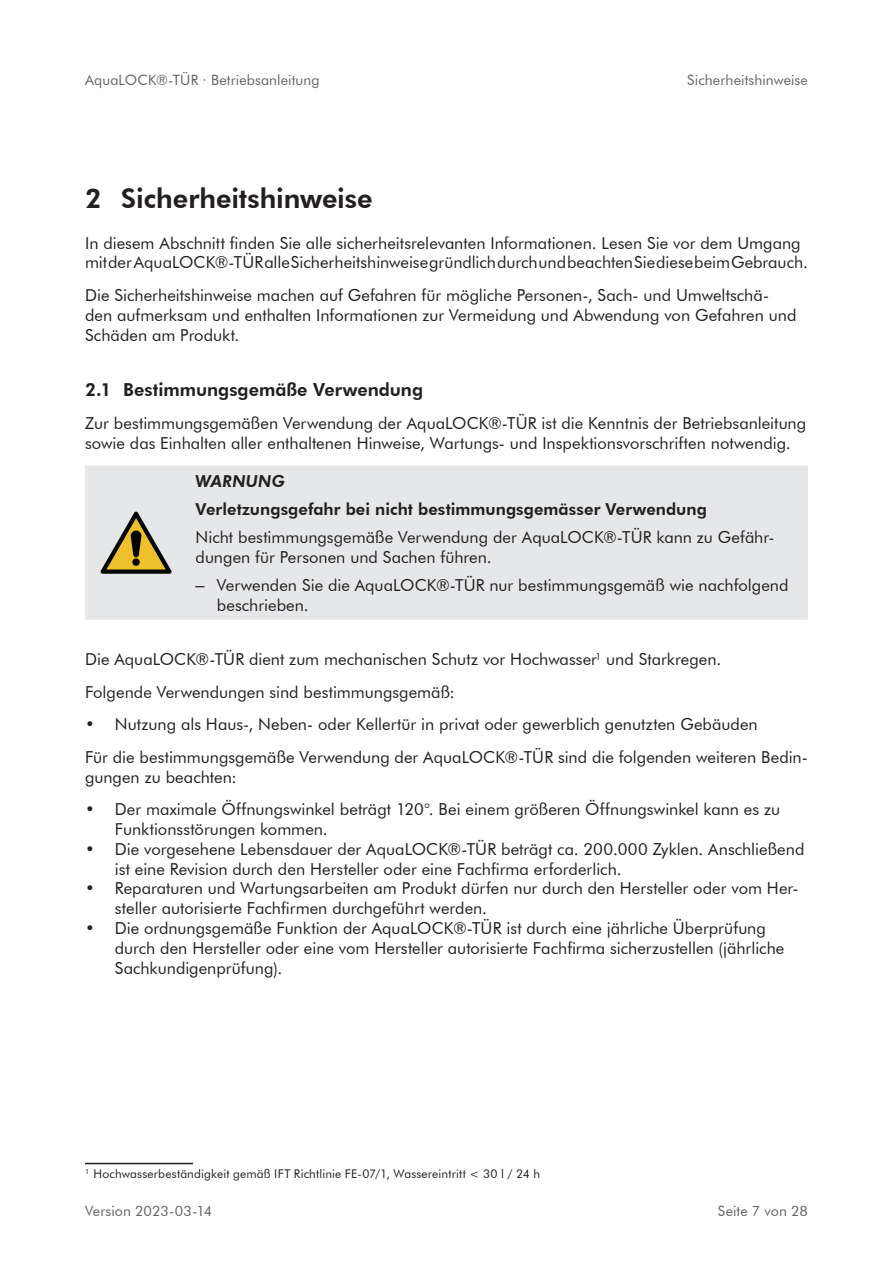
<style>
.page{position:relative;width:893px;height:1263px;background:#fff}
.page>*{position:absolute;margin:0;border:0;box-sizing:border-box;transform-origin:0 0}
.t1{font:800 27px "Futura BT";letter-spacing:-.005em;color:#231f20}
.t2{font:800 18px "Futura BT";color:#231f20}
.t3{font:16.5px/19.8px "Futura BT";color:#231f20}
.t4{font:800 16.5px "Futura BT";letter-spacing:.005em;color:#231f20}
.t5{font:italic 800 16.5px "Futura BT";letter-spacing:.01em;color:#231f20}
.t6{font:14.25px "Futura BT";letter-spacing:.005em;color:#636366}
.t7{font:12px "Futura BT";letter-spacing:.015em;color:#231f20}
.s1{font-family:"Arial"}
</style>
<div class="page">
<div style="left:85px;top:466px;width:723px;height:154px;background:#e6e7e9"></div>
<svg style="left:101px;top:512px;width:71px;height:62px"></svg>
<hr style="left:85px;top:1163px;width:108px;height:1px;background:#231f20">
<p class="t6" style="left:85px;top:71px;width:236px">AquaLOCK®-TÜR · Betriebsanleitung</p>
<p class="t6" style="left:687px;top:71px;width:122px">Sicherheitshinweise</p>
<h1 class="t1" style="left:85px;top:187px;width:289px">2 Sicherheitshinweise</h1>
<p class="t3" style="left:85px;top:233px;width:724px">In diesem Abschnitt finden Sie alle sicherheitsrelevanten Informationen. Lesen Sie vor dem Umgang mit der AquaLOCK®-TÜR alle Sicherheitshinweise gründlich durch und beachten Sie diese beim Gebrauch.</p>
<p class="t3" style="left:85px;top:285px;width:713px">Die Sicherheitshinweise machen auf Gefahren für mögliche Personen-, Sach- und Umweltschä&shy;den aufmerksam und enthalten Informationen zur Vermeidung und Abwendung von Gefahren und<br>Schäden am Produkt.</p>
<p class="t2" style="left:85px;top:382px;width:340px">2 .1 Bestimmungsgemäße Verwendung</p>
<p class="t3" style="left:85px;top:413px;width:723px">Zur bestimmungsgemäßen Verwendung der AquaLOCK®-TÜR ist die Kenntnis der Betriebsanleitung sowie das Einhalten aller enthaltenen Hinweise, Wartungs- und Inspektionsvorschriften notwendig.</p>
<p class="t5" style="left:196px;top:475px;width:91px">WARNUNG</p>
<p class="t4" style="left:196px;top:502px;width:513px">Verletzungsgefahr bei nicht bestimmungsgemässer Verwendung</p>
<p class="t3" style="left:196px;top:527px;width:580px">Nicht bestimmungsgemäße Verwendung der AquaLOCK®-TÜR kann zu Gefähr&shy;dungen für Personen und Sachen führen.</p>
<p class="t3" style="left:217px;top:575px;width:573px;text-indent:-21px"><span class="s1">–</span> Verwenden Sie die AquaLOCK®-TÜR nur bestimmungsgemäß wie nachfolgend beschrieben.</p>
<p class="t3" style="left:85px;top:643px;width:638px;line-height:32.5px">Die AquaLOCK®-TÜR dient zum mechanischen Schutz vor Hochwasser<sup>1</sup> und Starkregen.<br>Folgende Verwendungen sind bestimmungsgemäß:</p>
<p class="t3" style="left:85px;top:709px;width:724px;line-height:32.5px">• Nutzung als Haus-, Neben- oder Kellertür in privat oder gewerblich genutzten Gebäuden<br>Für die bestimmungsgemäße Verwendung der AquaLOCK®-TÜR sind die folgenden weiteren Bedin-</p>
<p class="t3" style="left:85px;top:767px;width:153px">gungen zu beachten:</p>
<p class="t3" style="left:115px;top:801px;width:667px;text-indent:-30px">• Der maximale Öffnungswinkel beträgt 120°. Bei einem größeren Öffnungswinkel kann es zu<br>Funktionsstörungen kommen.</p>
<p class="t3" style="left:115px;top:840px;width:691px;text-indent:-30px">• Die vorgesehene Lebensdauer der AquaLOCK®-TÜR beträgt ca. 200.000 Zyklen. Anschließend ist eine Revision durch den Hersteller oder eine Fachfirma erforderlich.</p>
<p class="t3" style="left:115px;top:880px;width:685px;text-indent:-30px">• Reparaturen und Wartungsarbeiten am Produkt dürfen nur durch den Hersteller oder vom Her&shy;steller autorisierte Fachfirmen durchgeführt werden.</p>
<p class="t3" style="left:115px;top:919px;width:671px;text-indent:-30px">• Die ordnungsgemäße Funktion der AquaLOCK®-TÜR ist durch eine jährliche Überprüfung durch den Hersteller oder eine vom Hersteller autorisierte Fachfirma sicherzustellen (jährliche<br>Sachkundigenprüfung).</p>
<p class="t7" style="left:85px;top:1166px;width:457px"><sup>1</sup> Hochwasserbeständigkeit gemäß IFT Richtlinie FE-07/1, Wassereintritt &lt; 30 l / 24 h</p>
<p class="t6" style="left:85px;top:1205px;width:129px">Version 2023-03-14</p>
<p class="t6" style="left:718px;top:1205px;width:92px">Seite 7 von 28</p>
</div>
